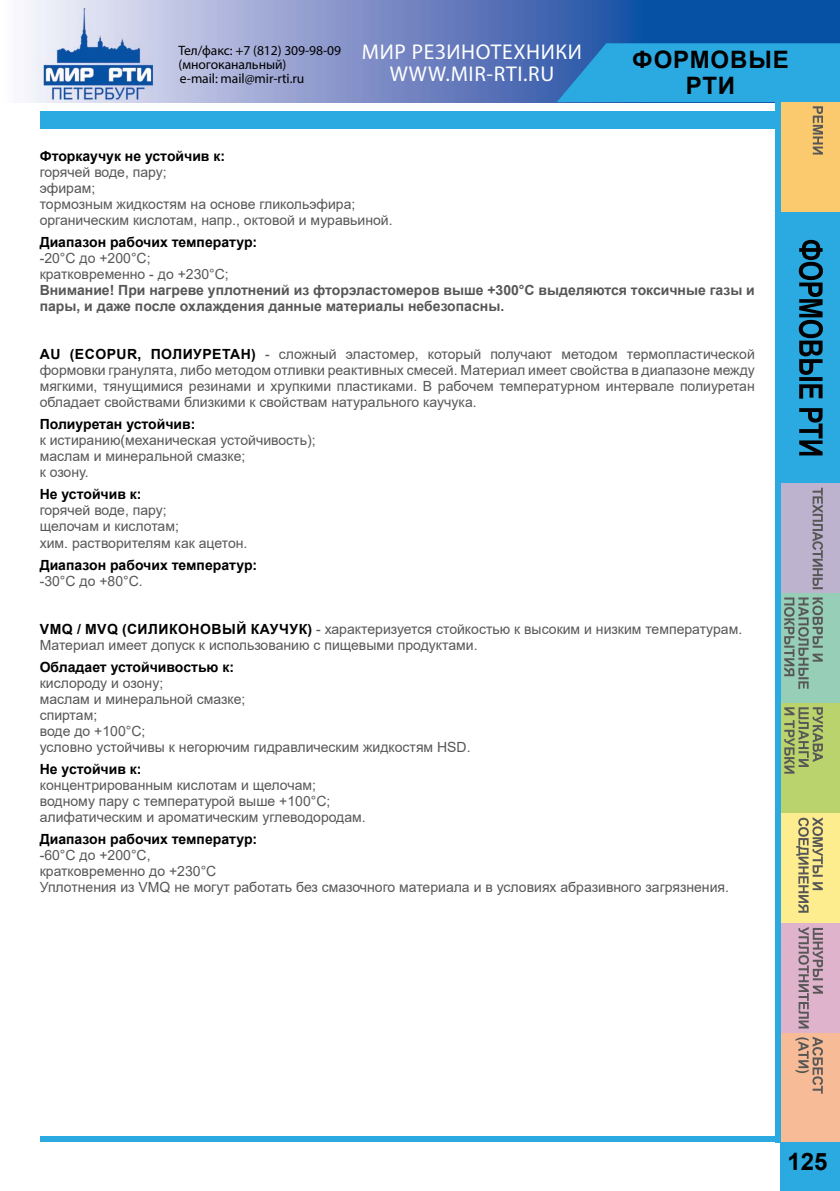
<style>
.page{position:relative;width:840px;height:1191px;background:#fff}
.page>*{position:absolute;margin:0;border:0;box-sizing:border-box;transform-origin:0 0}
.t1{font:700 24px/26px "Arial";letter-spacing:.035em;color:#000;text-align:center}
.t2{font:21.4px/21.4px "Myriad Pro";letter-spacing:.03em;color:#fff;text-align:center}
.t3{font:14px/16px "Arial";color:#575757}
.t4{font:700 14px "Arial";color:#000}
.t5{font:700 14px/16px "Arial";color:#575757}
.t6{font:13.6px/14px "Myriad Pro";letter-spacing:-.005em;color:#000}
.s1{font-weight:700;color:#000}
</style>
<div class="page">
<img style="left:27px;top:0;width:812px;height:102px">
<div style="left:780px;top:1142px;width:59px;height:49px;background:#2ba9e1"></div>
<div style="left:40px;top:1136px;width:740px;height:6px;background:#2ba9e1"></div>
<div style="left:780px;top:212px;width:59px;height:271px;background:#2ba9e1"></div>
<svg style="left:798px;top:240px;width:24px;height:159px"></svg>
<svg style="left:799px;top:408px;width:23px;height:47px"></svg>
<div style="left:780px;top:1032px;width:59px;height:110px;background:#f7bc97"></div>
<div style="left:780px;top:922px;width:59px;height:110px;background:#dfb3cc"></div>
<div style="left:780px;top:813px;width:59px;height:109px;background:#fded8f"></div>
<div style="left:780px;top:593px;width:59px;height:110px;background:#96ceb8"></div>
<div style="left:780px;top:483px;width:59px;height:110px;background:#beb3ce"></div>
<div style="left:780px;top:102px;width:59px;height:110px;background:#fbca6e"></div>
<svg style="left:795px;top:1036px;width:27px;height:57px"></svg>
<svg style="left:812px;top:488px;width:10px;height:101px"></svg>
<svg style="left:784px;top:597px;width:38px;height:92px"></svg>
<svg style="left:798px;top:927px;width:24px;height:101px"></svg>
<svg style="left:796px;top:817px;width:26px;height:95px"></svg>
<svg style="left:556px;top:43px;width:283px;height:111px"></svg>
<hr style="left:0;top:212px;width:1px;height:271px;background:#2ba9e1">
<div style="left:780px;top:703px;width:59px;height:110px;background:#bbd36c"></div>
<svg style="left:784px;top:707px;width:38px;height:66px"></svg>
<div style="left:774px;top:102px;width:6px;height:1040px;background:#2ba9e1"></div>
<div style="left:40px;top:111px;width:734px;height:17px;background:#2ba9e1"></div>
<p class="t6" style="left:178px;top:43px;width:164px">Тел/факс: +7 (812) 309-98-09 (многоканальный)<br>e-mail: mail@mir-rti.ru</p>
<h2 class="t2" style="left:362px;top:41px;width:221px">МИР РЕЗИНОТЕХНИКИ<br>WWW.MIR-RTI.RU</h2>
<h1 class="t1" style="left:632px;top:47px;width:158px">ФОРМОВЫЕ<br>РТИ</h1>
<p class="t4" style="left:40px;top:146px;width:187px">Фторкаучук не устойчив к:</p>
<p class="t3" style="left:40px;top:164px;width:354px">горячей воде, пару;<br>эфирам;<br>тормозным жидкостям на основе гликольэфира; органическим кислотам, напр., октовой и муравьиной.</p>
<p class="t4" style="left:40px;top:232px;width:219px">Диапазон рабочих температур:</p>
<p class="t3" style="left:40px;top:250px;width:190px">-20°C до +200°C; кратковременно - до +230°C;</p>
<p class="t5" style="left:40px;top:283px;width:716px">Внимание! При нагреве уплотнений из фторэластомеров выше +300°C выделяются токсичные газы и пары, и даже после охлаждения данные материалы небезопасны.</p>
<p class="t3" style="left:40px;top:346px;width:716px;text-align:justify"><span class="s1">AU (ECOPUR, ПОЛИУРЕТАН)</span> - сложный эластомер, который получают методом термопластической формовки гранулята, либо методом отливки реактивных смесей. Материал имеет свойства в диапазоне между мягкими, тянущимися резинами и хрупкими пластиками. В рабочем температурном интервале полиуретан обладает свойствами близкими к свойствам натурального каучука.</p>
<p class="t4" style="left:40px;top:415px;width:157px">Полиуретан устойчив:</p>
<p class="t3" style="left:40px;top:432px;width:277px">к истиранию(механическая устойчивость); маслам и минеральной смазке;<br>к озону.</p>
<p class="t4" style="left:40px;top:485px;width:103px">Не устойчив к:</p>
<p class="t3" style="left:40px;top:502px;width:209px">горячей воде, пару;<br>щелочам и кислотам;<br>хим. растворителям как ацетон.</p>
<p class="t4" style="left:40px;top:555px;width:219px">Диапазон рабочих температур:</p>
<p class="t3" style="left:40px;top:572px;width:105px">-30°C до +80°C.</p>
<p class="t3" style="left:40px;top:620px;width:703px"><span class="s1">VMQ / MVQ (СИЛИКОНОВЫЙ КАУЧУК)</span> - характеризуется стойкостью к высоким и низким температурам.<br>Материал имеет допуск к использованию с пищевыми продуктами.</p>
<p class="t4" style="left:40px;top:657px;width:196px">Обладает устойчивостью к:</p>
<p class="t3" style="left:40px;top:674px;width:432px">кислороду и озону;<br>маслам и минеральной смазке;<br>спиртам;<br>воде до +100°C;<br>условно устойчивы к негорючим гидравлическим жидкостям HSD.</p>
<p class="t4" style="left:40px;top:759px;width:103px">Не устойчив к:</p>
<p class="t3" style="left:40px;top:776px;width:327px">концентрированным кислотам и щелочам; водному пару с температурой выше +100°C; алифатическим и ароматическим углеводородам.</p>
<p class="t4" style="left:40px;top:829px;width:219px">Диапазон рабочих температур:</p>
<p class="t3" style="left:40px;top:846px;width:690px">-60°C до +200°C,<br>кратковременно до +230°C<br>Уплотнения из VMQ не могут работать без смазочного материала и в условиях абразивного загрязнения.</p>
<h1 class="t1" style="left:787px;top:1149px;width:42px">125</h1>
</div>
